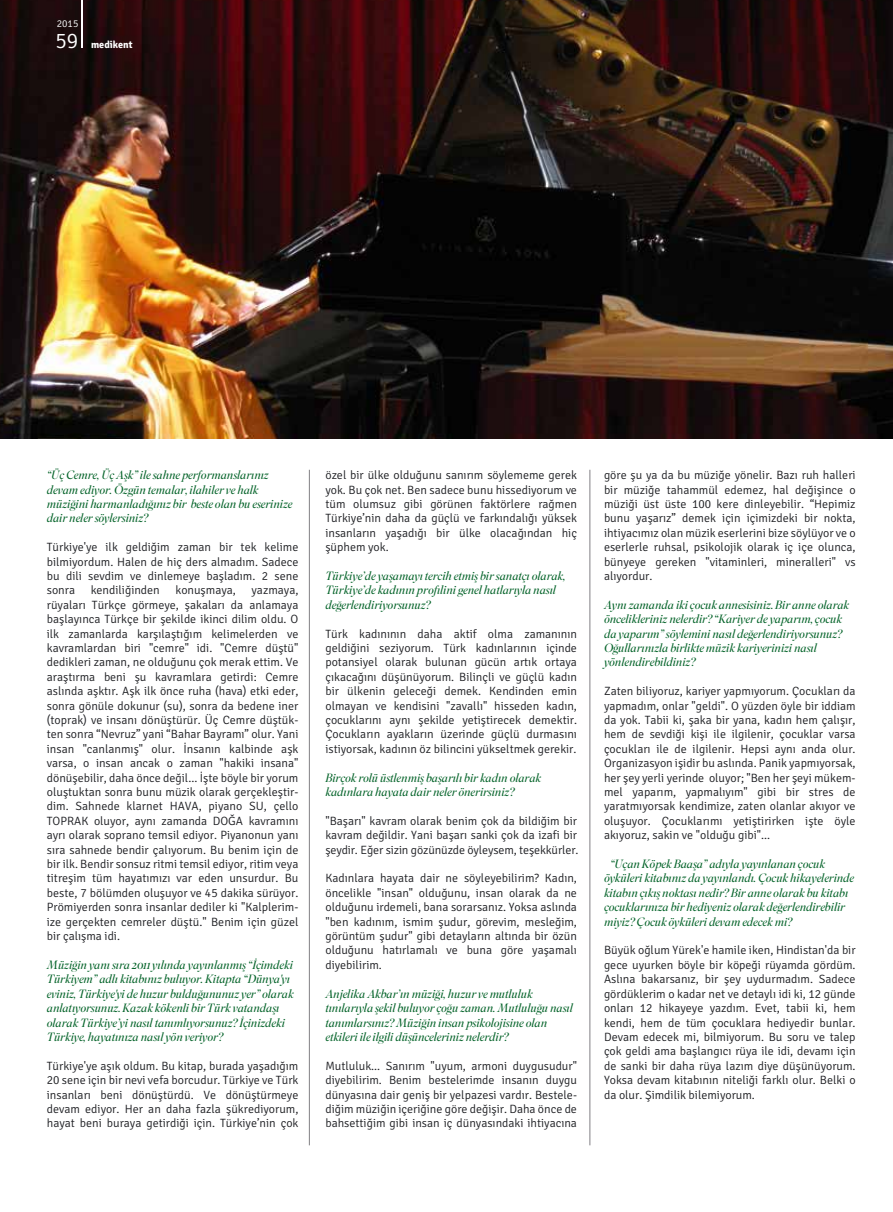
<style>
.page{position:relative;width:893px;height:1212px;background:#fff}
.page>*{position:absolute;margin:0;border:0;box-sizing:border-box;transform-origin:0 0}
.t1{font:300 12px/14.4px "Signika";color:#1b1c20;text-align:justify}
.t2{font:italic 300 12px/14.4px "Superior Title";letter-spacing:-.01em;color:#046329}
.t3{font:700 10.2px "Signika";color:#fff}
.t4{font:300 10.2px "Signika";color:#fff}
.s1{font-weight:300;font-size:21.6px}
</style>
<div class="page">
<hr style="left:309px;top:470px;width:1px;height:675px;background:#818084">
<hr style="left:589px;top:470px;width:1px;height:675px;background:#818084">
<img style="left:0;top:0;width:893px;height:439px">
<hr style="left:81px;top:0;width:1px;height:48px;background:#fff">
<p class="t4" style="left:57px;top:18px;width:23px">2015</p>
<p class="t3" style="left:55px;top:38px;width:79px"><span class="s1">59</span> medikent</p>
<p class="t2" style="left:47px;top:469px;width:247px">“Üç Cemre, Üç Aşk” ile sahne performanslarınız devam ediyor. Özgün temalar, ilahiler ve halk müziğini harmanladığınız bir beste olan bu eserinize dair neler söylersiniz?</p>
<p class="t1" style="left:47px;top:540px;width:253px">Türkiye'ye ilk geldiğim zaman bir tek kelime bilmiyordum. Halen de hiç ders almadım. Sadece bu dili sevdim ve dinlemeye başladım. 2 sene sonra</p>
<p class="t1" style="left:91px;top:583px;width:71px">kendiliğinden</p>
<p class="t1" style="left:175px;top:583px;width:62px">konuşmaya,</p>
<p class="t1" style="left:47px;top:583px;width:253px;text-indent:205px">yazmaya, rüyaları Türkçe görmeye, şakaları da anlamaya başlayınca Türkçe bir şekilde ikinci dilim oldu. O ilk zamanlarda karşılaştığım kelimelerden ve kavramlardan biri "cemre" idi. "Cemre düştü" dedikleri zaman, ne olduğunu çok merak ettim. Ve araştırma beni şu kavramlara getirdi: Cemre aslında aşktır. Aşk ilk önce ruha (hava) etki eder, sonra gönüle dokunur (su), sonra da bedene iner (toprak) ve insanı dönüştürür. Üç Cemre düştük&shy;ten sonra “Nevruz” yani “Bahar Bayramı” olur. Yani insan "canlanmış" olur. İnsanın kalbinde aşk varsa, o insan ancak o zaman "hakiki insana" dönüşebilir, daha önce değil... İşte böyle bir yorum oluştuktan sonra bunu müzik olarak gerçekleştir&shy;dim. Sahnede klarnet HAVA, piyano SU, çello TOPRAK oluyor, aynı zamanda DOĞA kavramını ayrı olarak soprano temsil ediyor. Piyanonun yanı sıra sahnede bendir çalıyorum. Bu benim için de bir ilk. Bendir sonsuz ritmi temsil ediyor, ritim veya titreşim tüm hayatımızı var eden unsurdur. Bu beste, 7 bölümden oluşuyor ve 45 dakika sürüyor.<br>Prömiyerden sonra insanlar dediler ki "Kalplerim&shy;ize gerçekten cemreler düştü." Benim için güzel bir çalışma idi.</p>
<p class="t2" style="left:47px;top:959px;width:248px">Müziğin yanı sıra 2011 yılında yayınlanmış “İçimdeki Türkiyem” adlı kitabınız buluyor. Kitapta “Dünya'yı eviniz, Türkiye'yi de huzur bulduğununuz yer” olarak anlatıyorsunuz. Kazak kökenli bir Türk vatandaşı olarak Türkiye’yi nasıl tanımlıyorsunuz? İçinizdeki Türkiye, hayatınıza nasıl yön veriyor?</p>
<p class="t1" style="left:47px;top:1058px;width:253px">Türkiye'ye aşık oldum. Bu kitap, burada yaşadığım 20 sene için bir nevi vefa borcudur. Türkiye ve Türk insanları beni dönüştürdü. Ve dönüştürmeye devam ediyor. Her an daha fazla şükrediyorum, hayat beni buraya getirdiği için. Türkiye’nin çok</p>
<p class="t1" style="left:325px;top:468px;width:253px">özel bir ülke olduğunu sanırım söylememe gerek yok. Bu çok net. Ben sadece bunu hissediyorum ve tüm olumsuz gibi görünen faktörlere rağmen Türkiye’nin daha da güçlü ve farkındalığı yüksek insanların yaşadığı bir ülke olacağından hiç şüphem yok.</p>
<p class="t2" style="left:325px;top:570px;width:242px">Türkiye’de yaşamayı tercih etmiş bir sanatçı olarak,<br>Türkiye’de kadının profilini genel hatlarıyla nasıl değerlendiriyorsunuz?</p>
<p class="t1" style="left:325px;top:626px;width:253px">Türk kadınının daha aktif olma zamanının geldiğini seziyorum. Türk kadınlarının içinde potansiyel olarak bulunan gücün artık ortaya çıkacağını düşünüyorum. Bilinçli ve güçlü kadın bir ülkenin geleceği demek. Kendinden emin olmayan ve kendisini "zavallı" hisseden kadın, çocuklarını aynı şekilde yetiştirecek demektir.<br>Çocukların ayakların üzerinde güçlü durmasını istiyorsak, kadının öz bilincini yükseltmek gerekir.</p>
<p class="t2" style="left:325px;top:771px;width:217px">Birçok rolü üstlenmiş başarılı bir kadın olarak kadınlara hayata dair neler önerirsiniz?</p>
<p class="t1" style="left:325px;top:814px;width:254px;text-align:left">"Başarı" kavram olarak benim çok da bildiğim bir kavram değildir. Yani başarı sanki çok da izafi bir şeydir. Eğer sizin gözünüzde öyleysem, teşekkürler.</p>
<p class="t1" style="left:325px;top:871px;width:253px">Kadınlara hayata dair ne söyleyebilirim? Kadın, öncelikle "insan" olduğunu, insan olarak da ne olduğunu irdemeli, bana sorarsanız. Yoksa aslında "ben kadınım, ismim şudur, görevim, mesleğim, görüntüm şudur" gibi detayların altında bir özün olduğunu hatırlamalı ve buna göre yaşamalı diyebilirim.</p>
<p class="t2" style="left:325px;top:987px;width:249px">Anjelika Akbar’ın müziği, huzur ve mutluluk tınılarıyla şekil buluyor çoğu zaman. Mutluluğu nasıl tanımlarsınız? Müziğin insan psikolojisine olan etkileri ile ilgili düşünceleriniz nelerdir?</p>
<p class="t1" style="left:325px;top:1058px;width:253px">Mutluluk... Sanırım "uyum, armoni duygusudur" diyebilirim. Benim bestelerimde insanın duygu dünyasına dair geniş bir yelpazesi vardır. Bestele&shy;diğim müziğin içeriğine göre değişir. Daha önce de bahsettiğim gibi insan iç dünyasındaki ihtiyacına</p>
<p class="t1" style="left:604px;top:468px;width:253px">göre şu ya da bu müziğe yönelir. Bazı ruh halleri bir müziğe tahammül edemez, hal değişince o müziği üst üste 100 kere dinleyebilir. “Hepimiz bunu yaşarız” demek için içimizdeki bir nokta, ihtiyacımız olan müzik eserlerini bize söylüyor ve o eserlerle ruhsal, psikolojik olarak iç içe olunca, bünyeye gereken "vitaminleri, mineralleri" vs alıyordur.</p>
<p class="t2" style="left:604px;top:599px;width:247px">Aynı zamanda iki çocuk annesisiniz. Bir anne olarak öncelikleriniz nelerdir? “Kariyer de yaparım, çocuk da yaparım” söylemini nasıl değerlendiriyorsunuz?<br>Oğullarınızla birlikte müzik kariyerinizi nasıl yönlendirebildiniz?</p>
<p class="t1" style="left:604px;top:684px;width:253px">Zaten biliyoruz, kariyer yapmıyorum. Çocukları da yapmadım, onlar "geldi". O yüzden öyle bir iddiam da yok. Tabii ki, şaka bir yana, kadın hem çalışır, hem de sevdiği kişi ile ilgilenir, çocuklar varsa çocukları ile de ilgilenir. Hepsi aynı anda olur.<br>Organizasyon işidir bu aslında. Panik yapmıyorsak, her şey yerli yerinde oluyor; "Ben her şeyi mükem&shy;mel yaparım, yapmalıyım" gibi bir stres de yaratmıyorsak kendimize, zaten olanlar akıyor ve oluşuyor. Çocuklarımı yetiştirirken işte öyle akıyoruz, sakin ve "olduğu gibi"...</p>
<p class="t2" style="left:604px;top:858px;width:252px;text-indent:6px">“Uçan Köpek Baaşa” adıyla yayınlanan çocuk öyküleri kitabınız da yayınlandı. Çocuk hikayelerinde kitabın çıkış noktası nedir? Bir anne olarak bu kitabı çocuklarınıza bir hediyeniz olarak değerlendirebilir miyiz? Çocuk öyküleri devam edecek mi?</p>
<p class="t1" style="left:604px;top:943px;width:253px">Büyük oğlum Yürek'e hamile iken, Hindistan'da bir gece uyurken böyle bir köpeği rüyamda gördüm.<br>Aslına bakarsanız, bir şey uydurmadım. Sadece gördüklerim o kadar net ve detaylı idi ki, 12 günde onları 12 hikayeye yazdım. Evet, tabii ki, hem kendi, hem de tüm çocuklara hediyedir bunlar.<br>Devam edecek mi, bilmiyorum. Bu soru ve talep çok geldi ama başlangıcı rüya ile idi, devamı için de sanki bir daha rüya lazım diye düşünüyorum.<br>Yoksa devam kitabının niteliği farklı olur. Belki o da olur. Şimdilik bilemiyorum.</p>
</div>
